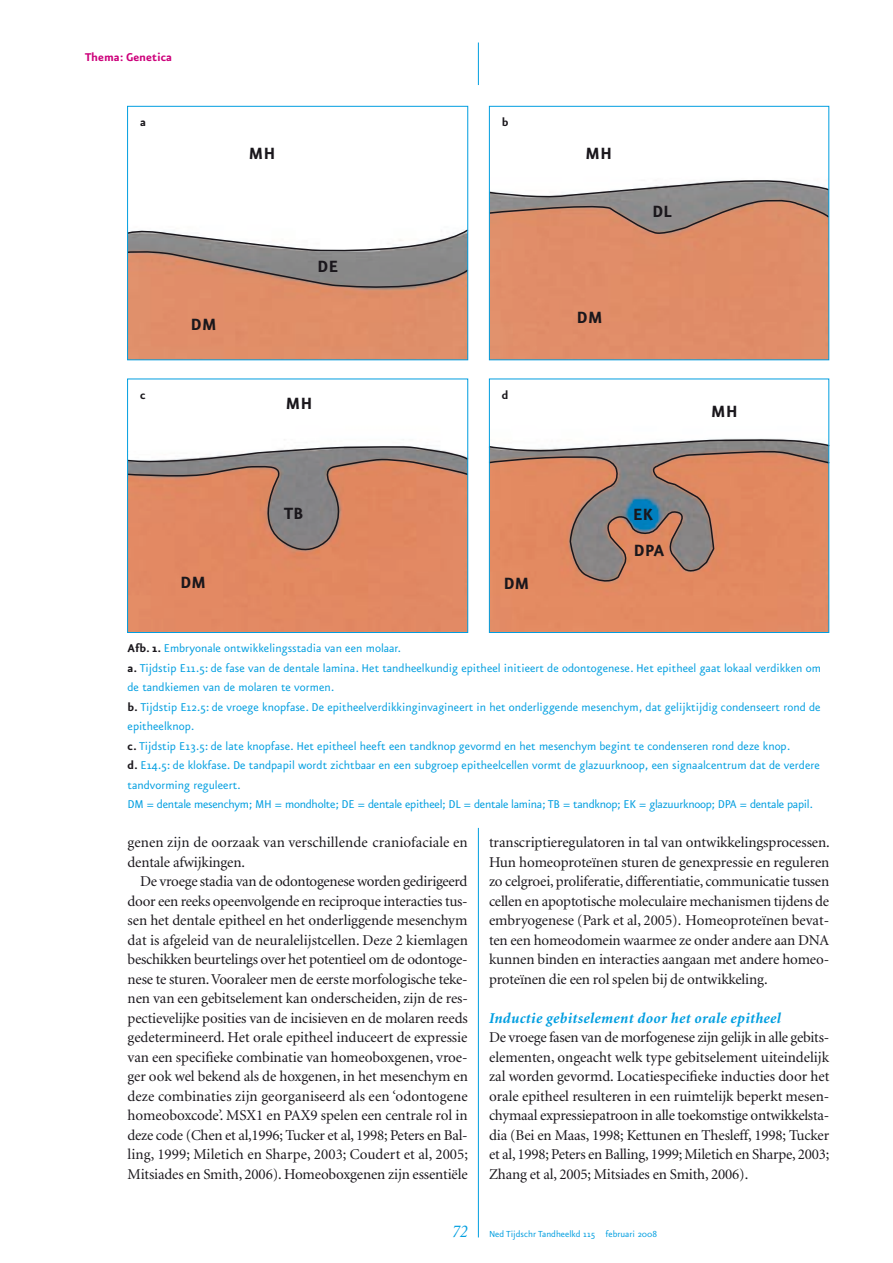
<style>
.page{position:relative;width:893px;height:1263px;background:#fff}
.page>*{position:absolute;margin:0;border:0;box-sizing:border-box;transform-origin:0 0}
.t1{font:700 19.5px "Eureka Sans";color:#1a171c}
.t2{font:15px/19.5px "Minion";letter-spacing:-.01em;color:#1a171c}
.t3{font:italic 700 15px "Minion";letter-spacing:.02em;color:#009ee0}
.t4{font:13.5px/19.5px "Eureka Sans";color:#009ee0}
.t5{font:700 13.5px "Eureka Sans";color:#cd007b}
.t6{font:700 13.5px "Eureka Sans";color:#1a171c}
.t7{font:10.5px "Eureka Sans";color:#009ee0}
.s1{font-weight:700;color:#1a171c}
.s2{font-family:"Minion";font-style:italic;font-size:18px}
</style>
<div class="page">
<hr style="left:478px;top:828px;width:1px;height:409px;background:#009ee0">
<div style="left:129px;top:295px;width:337px;height:63px;background:#e08e69"></div>
<div style="left:129px;top:445px;width:337px;height:186px;background:#e28963"></div>
<div style="left:491px;top:235px;width:336px;height:123px;background:#e08d68"></div>
<div style="left:491px;top:438px;width:336px;height:193px;background:#e38a62"></div>
<hr style="left:478px;top:43px;width:1px;height:42px;background:#009ee0">
<svg style="left:129px;top:228px;width:340px;height:67px"></svg>
<div style="left:127px;top:106px;width:341px;height:254px;border:1px solid #009ee0"></div>
<svg style="left:129px;top:446px;width:340px;height:117px;background:#c68a70"></svg>
<svg style="left:488px;top:439px;width:342px;height:11px"></svg>
<svg style="left:488px;top:450px;width:342px;height:137px;background:#c48569"></svg>
<svg style="left:488px;top:179px;width:342px;height:56px;background:#b7988a"></svg>
<div style="left:489px;top:106px;width:340px;height:254px;border:1px solid #009ee0"></div>
<div style="left:127px;top:379px;width:341px;height:254px;border:1px solid #009ee0"></div>
<div style="left:489px;top:379px;width:340px;height:254px;border:1px solid #009ee0"></div>
<p class="t5" style="left:85px;top:50px;width:89px">Thema: Genetica</p>
<p class="t6" style="left:140px;top:115px;width:7px">a</p>
<h1 class="t1" style="left:248px;top:143px;width:29px">MH</h1>
<p class="t6" style="left:502px;top:115px;width:8px">b</p>
<p class="t6" style="left:140px;top:388px;width:7px">c</p>
<h1 class="t1" style="left:191px;top:315px;width:28px">DM</h1>
<h1 class="t1" style="left:317px;top:257px;width:22px">DE</h1>
<h1 class="t1" style="left:286px;top:394px;width:29px">MH</h1>
<p class="t6" style="left:502px;top:388px;width:8px">d</p>
<h1 class="t1" style="left:284px;top:504px;width:21px">TB</h1>
<h1 class="t1" style="left:180px;top:572px;width:28px">DM</h1>
<h1 class="t1" style="left:503px;top:573px;width:28px">DM</h1>
<h1 class="t1" style="left:585px;top:143px;width:29px">MH</h1>
<h1 class="t1" style="left:577px;top:308px;width:28px">DM</h1>
<h1 class="t1" style="left:652px;top:202px;width:21px">DL</h1>
<h1 class="t1" style="left:633px;top:505px;width:22px">EK</h1>
<h1 class="t1" style="left:634px;top:541px;width:32px">DPA</h1>
<h1 class="t1" style="left:711px;top:401px;width:29px">MH</h1>
<p class="t4" style="left:128px;top:639px;width:695px"><span class="s1">Afb. 1.</span> Embryonale ontwikkelingsstadia van een molaar.<br><span class="s1">a.</span> Tijdstip E11.5: de fase van de dentale lamina. Het tandheelkundig epitheel initieert de odontogenese. Het epitheel gaat lokaal verdikken om de tandkiemen van de molaren te vormen.<br><span class="s1">b.</span> Tijdstip E12.5: de vroege knopfase. De epitheelverdikkinginvagineert in het onderliggende mesenchym, dat gelijktijdig condenseert rond de epitheelknop.<br><span class="s1">c.</span> Tijdstip E13.5: de late knopfase. Het epitheel heeft een tandknop gevormd en het mesenchym begint te condenseren rond deze knop.<br><span class="s1">d.</span> E14.5: de klokfase. De tandpapil wordt zichtbaar en een subgroep epitheelcellen vormt de glazuurknoop, een signaalcentrum dat de verdere tandvorming reguleert.<br>DM = dentale mesenchym; MH = mondholte; DE = dentale epitheel; DL = dentale lamina; TB = tandknop; EK = glazuurknoop; DPA = dentale papil.</p>
<p class="t2" style="left:128px;top:833px;width:342px">genen zijn de oorzaak van verschillende craniofaciale en dentale afwijkingen.</p>
<p class="t2" style="left:128px;top:872px;width:342px;text-align:justify;text-indent:13px">De vroege stadia van de odontogenese worden gedirigeerd door een reeks opeenvolgende en reciproque interacties tus&shy;sen het dentale epitheel en het onderliggende mesenchym dat is afgeleid van de neuralelijstcellen. Deze 2 kiemlagen beschikken beurtelings over het potentieel om de odontoge&shy;nese te sturen. Vooraleer men de eerste morfologische teke&shy;nen van een gebitselement kan onderscheiden, zijn de res&shy;pectievelijke posities van de incisieven en de molaren reeds gedetermineerd. Het orale epitheel induceert de expressie van een specifieke combinatie van homeoboxgenen, vroe&shy;ger ook wel bekend als de hoxgenen, in het mesenchym en deze combinaties zijn georganiseerd als een ‘odontogene homeoboxcode’. MSX1 en PAX9 spelen een centrale rol in deze code (Chen et al,1996; Tucker et al, 1998; Peters en Bal&shy;ling, 1999; Miletich en Sharpe, 2003; Coudert et al, 2005; Mitsiades en Smith, 2006). Homeoboxgenen zijn essentiële</p>
<p class="t2" style="left:489px;top:833px;width:342px">transcriptieregulatoren in tal van ontwikkelingsprocessen.<br>Hun homeoproteïnen sturen de genexpressie en reguleren zo celgroei, proliferatie, differentiatie, communicatie tussen cellen en apoptotische moleculaire mechanismen tijdens de embryogenese (Park et al, 2005). Homeoproteïnen bevat&shy;ten een homeodomein waarmee ze onder andere aan DNA kunnen binden en interacties aangaan met andere homeo&shy;proteïnen die een rol spelen bij de ontwikkeling.</p>
<p class="t3" style="left:489px;top:1010px;width:293px">Inductie gebitselement door het orale epitheel</p>
<p class="t2" style="left:489px;top:1028px;width:342px">De vroege fasen van de morfogenese zijn gelijk in alle gebits&shy;elementen, ongeacht welk type gebitselement uiteindelijk zal worden gevormd. Locatiespecifieke inducties door het orale epitheel resulteren in een ruimtelijk beperkt mesen&shy;chymaal expressiepatroon in alle toekomstige ontwikkelsta&shy;dia (Bei en Maas, 1998; Kettunen en Thesleff, 1998; Tucker et al, 1998; Peters en Balling, 1999; Miletich en Sharpe, 2003; Zhang et al, 2005; Mitsiades en Smith, 2006).</p>
<p class="t7" style="left:452px;top:1229px;width:206px"><span class="s2">72</span> Ned Tijdschr Tandheelkd 115 februari 2008</p>
</div>
